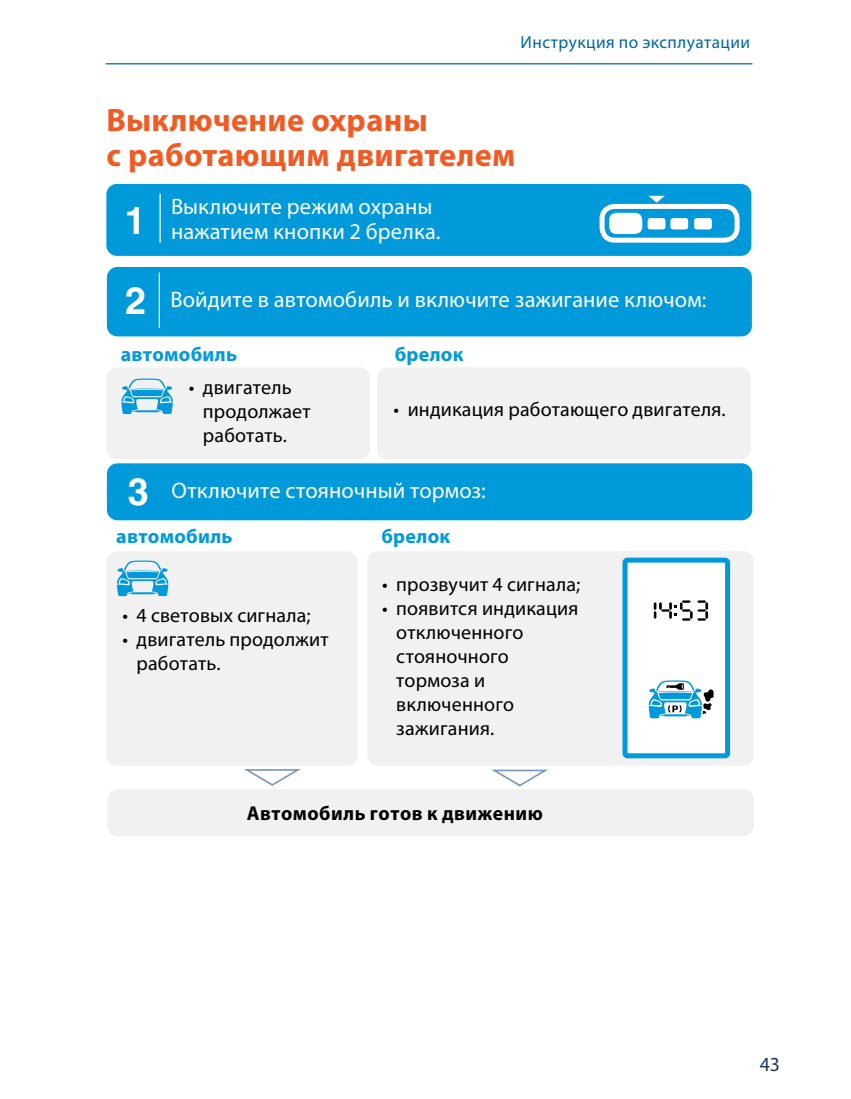
<style>
.page{position:relative;width:851px;height:1099px;background:#fff}
.page>*{position:absolute;margin:0;border:0;box-sizing:border-box;transform-origin:0 0}
.t1{font:700 37.5px "Helios";color:#fff}
.t2{font:700 32.5px/35px "Myriad Pro";letter-spacing:.01em;color:#f15a22}
.t3{font:22.5px/25px "Myriad Pro";letter-spacing:.005em;color:#fff}
.t4{font:20px/24px "Myriad Pro";letter-spacing:.01em;color:#000}
.t5{font:700 20px "Myriad Pro";letter-spacing:.015em;color:#0099da}
.t6{font:700 20px "Myriad Pro";letter-spacing:.025em;color:#000}
.t7{font:20px "Myriad Pro";color:#17395e}
.t8{font:17.5px "Myriad Pro";letter-spacing:.025em;color:#0066a0}
.s1{font-family:"Helios";font-weight:700;font-size:37.5px}
</style>
<div class="page">
<hr style="left:106px;top:63px;width:646px;height:1px;background:#0066a0">
<div style="left:106px;top:184px;width:645px;height:72px;background:#0099da;border-radius:11px"></div>
<div style="left:599px;top:204px;width:140px;height:39px;border:5px solid #fff;border-radius:12px"></div>
<div style="left:609px;top:213px;width:33px;height:21px;background:#fff;border-radius:7px"></div>
<div style="left:647px;top:218px;width:18px;height:11px;background:#fff;border-radius:2px"></div>
<div style="left:670px;top:218px;width:18px;height:11px;background:#fff;border-radius:2px"></div>
<div style="left:694px;top:218px;width:17px;height:11px;background:#fff;border-radius:2px"></div>
<svg style="left:648px;top:196px;width:16px;height:7px"></svg>
<hr style="left:159px;top:194px;width:2px;height:49px;background:#fff">
<div style="left:107px;top:267px;width:644px;height:69px;background:#0099da;border-radius:11px"></div>
<div style="left:106px;top:367px;width:264px;height:92px;background:#f1f1f2;border-radius:11px"></div>
<div style="left:377px;top:367px;width:373px;height:92px;background:#f1f1f2;border-radius:11px"></div>
<hr style="left:159px;top:273px;width:1px;height:55px;background:#fff">
<svg style="left:121px;top:378px;width:52px;height:36px"></svg>
<div style="left:107px;top:463px;width:645px;height:57px;background:#0099da;border-radius:11px"></div>
<div style="left:106px;top:551px;width:251px;height:214px;background:#f1f1f2;border-radius:11px"></div>
<div style="left:367px;top:551px;width:386px;height:214px;background:#f1f1f2;border-radius:11px"></div>
<div style="left:625px;top:560px;width:102px;height:195px;background:#fff;border-radius:2px"></div>
<div style="left:622px;top:557px;width:108px;height:201px;border:5px solid #0099da;border-radius:2px"></div>
<svg style="left:653px;top:600px;width:55px;height:20px"></svg>
<svg style="left:648px;top:680px;width:66px;height:38px"></svg>
<div style="left:107px;top:789px;width:646px;height:47px;background:#f1f1f2;border-radius:11px"></div>
<svg style="left:244px;top:769px;width:56px;height:16px"></svg>
<svg style="left:491px;top:769px;width:56px;height:17px"></svg>
<svg style="left:117px;top:560px;width:51px;height:36px"></svg>
<p class="t8" style="left:520px;top:32px;width:231px">Инструкция по эксплуатации</p>
<h2 class="t2" style="left:106px;top:101px;width:410px">Выключение охраны<br>с работающим двигателем</h2>
<h1 class="t1" style="left:125px;top:198px;width:23px">1</h1>
<p class="t3" style="left:171px;top:194px;width:271px">Выключите режим охраны нажатием кнопки 2 брелка.</p>
<p class="t3" style="left:125px;top:286px;width:583px"><span class="s1">2</span> Войдите в автомобиль и включите зажигание ключом:</p>
<p class="t5" style="left:121px;top:341px;width:118px">автомобиль</p>
<p class="t5" style="left:395px;top:341px;width:70px">брелок</p>
<p class="t4" style="left:203px;top:375px;width:109px;text-indent:-14px">• двигатель продолжает работать.</p>
<p class="t4" style="left:393px;top:397px;width:333px">• индикация работающего двигателя.</p>
<p class="t3" style="left:128px;top:477px;width:359px"><span class="s1">3</span> Отключите стояночный тормоз:</p>
<p class="t5" style="left:116px;top:523px;width:118px">автомобиль</p>
<p class="t5" style="left:381px;top:523px;width:70px">брелок</p>
<p class="t4" style="left:122px;top:603px;width:190px">• 4 световых сигнала;</p>
<p class="t4" style="left:136px;top:627px;width:194px;text-indent:-14px">• двигатель продолжит работать.</p>
<p class="t4" style="left:382px;top:571px;width:200px">• прозвучит 4 сигнала;</p>
<p class="t4" style="left:396px;top:595px;width:184px;text-indent:-14px">• появится индикация отключенного стояночного тормоза и включенного зажигания.</p>
<p class="t6" style="left:247px;top:800px;width:297px">Автомобиль готов к движению</p>
<p class="t7" style="left:759px;top:1052px;width:22px">43</p>
</div>
